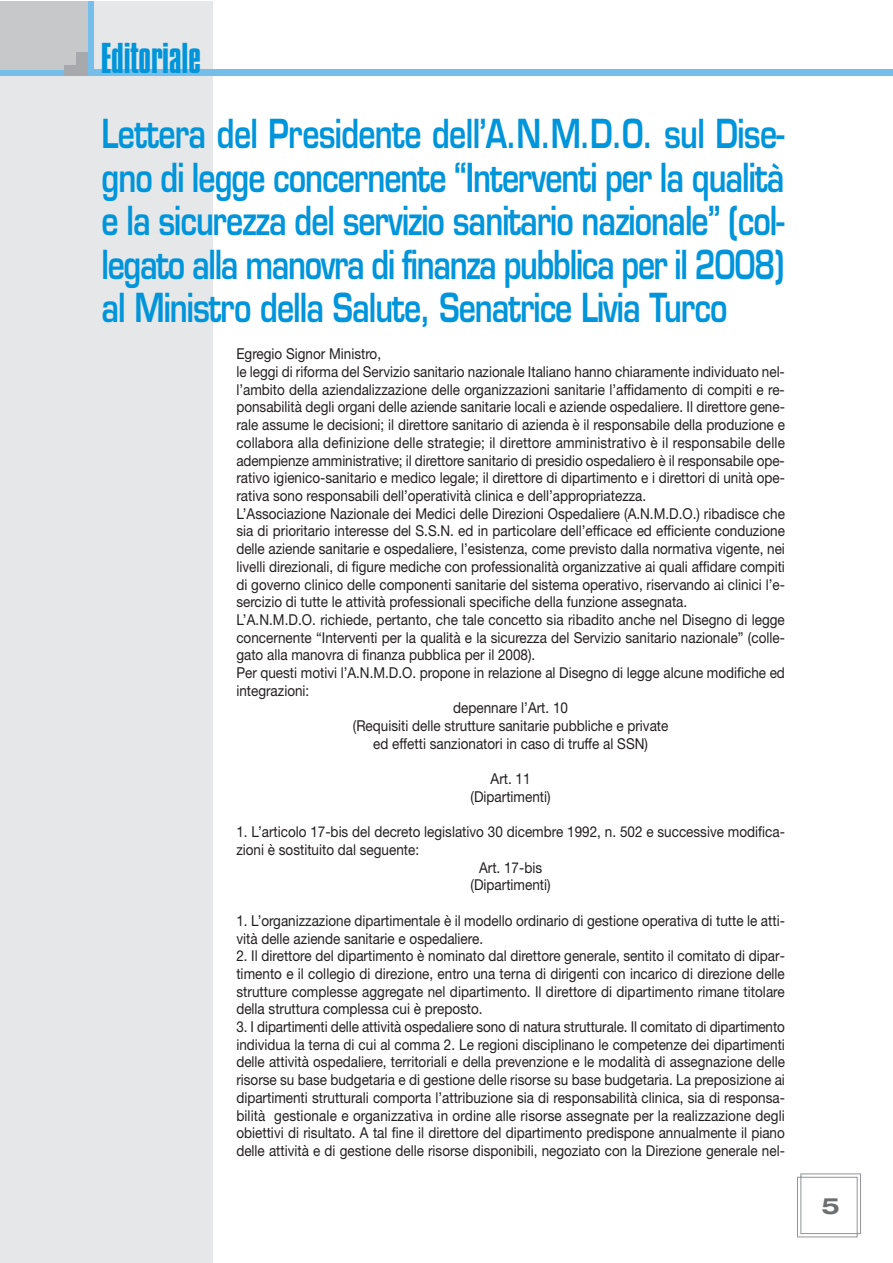
<style>
.page{position:relative;width:893px;height:1263px;background:#fff}
.page>*{position:absolute;margin:0;border:0;box-sizing:border-box;transform-origin:0 0}
.t1{font:45px "Compacta Plain";color:#0095da}
.t2{font:600 39px/43.5px "Eurostile";letter-spacing:-.03em;color:#0095da;text-align:justify;scale:.77 1}
.t3{font:700 expanded 22.5px "Helvetica Neue";color:#6d6e70}
.t4{font:15px/17.7px "Helvetica Neue";color:#231f20;text-align:justify;scale:.9 1}
</style>
<div class="page">
<div style="left:0;top:1px;width:212px;height:1262px;background:#e6e7e8"></div>
<div style="left:0;top:69px;width:893px;height:7px;background:#75bee9"></div>
<div style="left:87px;top:1px;width:6px;height:74px;background:#75bee9"></div>
<div style="left:0;top:1px;width:88px;height:69px;background:#c6c8ca"></div>
<div style="left:65px;top:52px;width:23px;height:24px;background:#a7a9ac"></div>
<div style="left:57px;top:47px;width:19px;height:17px;background:#c6c8ca"></div>
<svg style="left:797px;top:1173px;width:64px;height:65px"></svg>
<h1 class="t1" style="left:101px;top:41px;width:102px">Editoriale</h1>
<p class="t2" style="left:102px;top:116px;width:888px">Lettera del Presidente dell’A.N.M.D.O. sul Dise&shy;gno di legge concernente “Interventi per la qualità e la sicurezza del servizio sanitario nazionale” (col&shy;legato alla manovra di finanza pubblica per il 2008) al Ministro della Salute, Senatrice Livia Turco</p>
<p class="t4" style="left:236px;top:347px;width:162px">Egregio Signor Ministro,</p>
<p class="t4" style="left:236px;top:364px;width:611px">le leggi di riforma del Servizio sanitario nazionale Italiano hanno chiaramente individuato nel-</p>
<p class="t4" style="left:236px;top:382px;width:611px">l’ambito della aziendalizzazione delle organizzazioni sanitarie l’affidamento di compiti e re-</p>
<p class="t4" style="left:236px;top:400px;width:611px">ponsabilità degli organi delle aziende sanitarie locali e aziende ospedaliere. Il direttore gene-</p>
<p class="t4" style="left:236px;top:417px;width:611px">rale assume le decisioni; il direttore sanitario di azienda è il responsabile della produzione e</p>
<p class="t4" style="left:236px;top:435px;width:611px">collabora alla definizione delle strategie; il direttore amministrativo è il responsabile delle</p>
<p class="t4" style="left:236px;top:453px;width:611px">adempienze amministrative; il direttore sanitario di presidio ospedaliero è il responsabile ope-</p>
<p class="t4" style="left:236px;top:471px;width:611px">rativo igienico-sanitario e medico legale; il direttore di dipartimento e i direttori di unità ope-</p>
<p class="t4" style="left:236px;top:488px;width:457px">rativa sono responsabili dell’operatività clinica e dell’appropriatezza.</p>
<p class="t4" style="left:236px;top:506px;width:611px">L’Associazione Nazionale dei Medici delle Direzioni Ospedaliere (A.N.M.D.O.) ribadisce che</p>
<p class="t4" style="left:236px;top:524px;width:611px">sia di prioritario interesse del S.S.N. ed in particolare dell’efficace ed efficiente conduzione</p>
<p class="t4" style="left:236px;top:541px;width:611px">delle aziende sanitarie e ospedaliere, l’esistenza, come previsto dalla normativa vigente, nei</p>
<p class="t4" style="left:236px;top:559px;width:611px">livelli direzionali, di figure mediche con professionalità organizzative ai quali affidare compiti</p>
<p class="t4" style="left:236px;top:577px;width:611px">di governo clinico delle componenti sanitarie del sistema operativo, riservando ai clinici l’e-</p>
<p class="t4" style="left:236px;top:594px;width:503px">sercizio di tutte le attività professionali specifiche della funzione assegnata.</p>
<p class="t4" style="left:236px;top:612px;width:611px">L’A.N.M.D.O. richiede, pertanto, che tale concetto sia ribadito anche nel Disegno di legge</p>
<p class="t4" style="left:236px;top:630px;width:611px">concernente “Interventi per la qualità e la sicurezza del Servizio sanitario nazionale” (colle-</p>
<p class="t4" style="left:236px;top:648px;width:334px">gato alla manovra di finanza pubblica per il 2008).</p>
<p class="t4" style="left:236px;top:665px;width:611px">Per questi motivi l’A.N.M.D.O. propone in relazione al Disegno di legge alcune modifiche ed</p>
<p class="t4" style="left:236px;top:683px;width:83px">integrazioni:</p>
<p class="t4" style="left:453px;top:701px;width:129px">depennare l’Art. 10</p>
<p class="t4" style="left:353px;top:718px;width:352px">(Requisiti delle strutture sanitarie pubbliche e private</p>
<p class="t4" style="left:373px;top:736px;width:307px">ed effetti sanzionatori in caso di truffe al SSN)</p>
<p class="t4" style="left:471px;top:771px;width:90px;text-align:center">Art. 11 (Dipartimenti)</p>
<p class="t4" style="left:236px;top:825px;width:611px">1. L’articolo 17-bis del decreto legislativo 30 dicembre 1992, n. 502 e successive modifica-</p>
<p class="t4" style="left:236px;top:842px;width:205px">zioni è sostituito dal seguente:</p>
<p class="t4" style="left:479px;top:860px;width:72px">Art. 17-bis</p>
<p class="t4" style="left:471px;top:878px;width:90px">(Dipartimenti)</p>
<p class="t4" style="left:236px;top:913px;width:611px">1. L’organizzazione dipartimentale è il modello ordinario di gestione operativa di tutte le atti&shy;vità delle aziende sanitarie e ospedaliere.</p>
<p class="t4" style="left:236px;top:948px;width:611px">2. Il direttore del dipartimento è nominato dal direttore generale, sentito il comitato di dipar&shy;timento e il collegio di direzione, entro una terna di dirigenti con incarico di direzione delle strutture complesse aggregate nel dipartimento. Il direttore di dipartimento rimane titolare della struttura complessa cui è preposto.</p>
<p class="t4" style="left:236px;top:1019px;width:611px">3. I dipartimenti delle attività ospedaliere sono di natura strutturale. Il comitato di dipartimento individua la terna di cui al comma 2. Le regioni disciplinano le competenze dei dipartimenti delle attività ospedaliere, territoriali e della prevenzione e le modalità di assegnazione delle risorse su base budgetaria e di gestione delle risorse su base budgetaria. La preposizione ai dipartimenti strutturali comporta l’attribuzione sia di responsabilità clinica, sia di responsa&shy;bilità gestionale e organizzativa in ordine alle risorse assegnate per la realizzazione degli obiettivi di risultato. A tal fine il direttore del dipartimento predispone annualmente il piano delle attività e di gestione delle risorse disponibili, negoziato con la Direzione generale nel-</p>
<h3 class="t3" style="left:821px;top:1197px;width:20px">5</h3>
</div>
